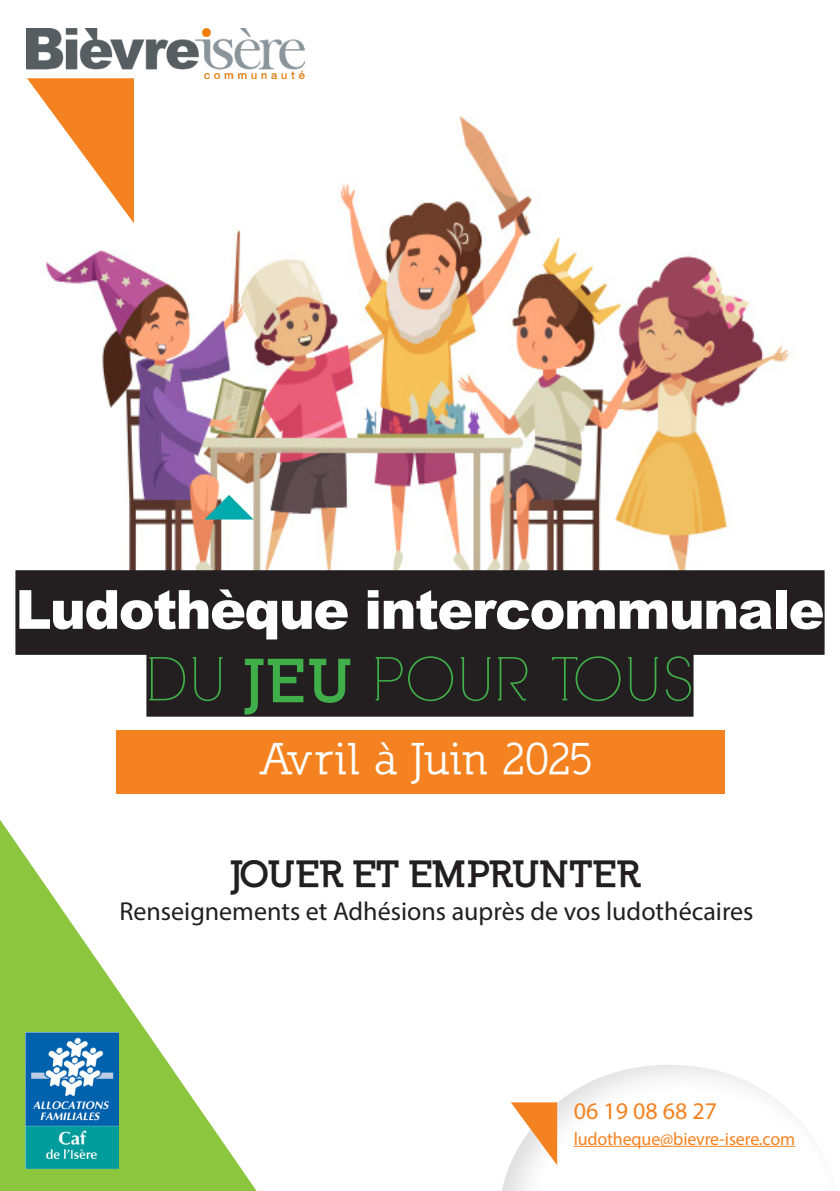
<style>
.page{position:relative;width:840px;height:1191px;background:#fff}
.page>*{position:absolute;margin:0;border:0;box-sizing:border-box;transform-origin:0 0}
.t1{font:58.6px "RNS Camelia";letter-spacing:.04em;color:#40ae49}
.t2{font:900 54px "Arial";letter-spacing:-.03em;color:#fff}
.t3{font:700 45.2px "Nilland";letter-spacing:.01em;color:#fff}
.t4{font:900 36px "Nilland";color:#231f20}
.t5{font:26px "Myriad Pro";color:#231f20}
.t6{font:24px "Myriad Pro";color:#f58220}
.t7{font:18px "Myriad Pro";letter-spacing:-.01em;color:#f58220}
.s1{font-family:"Nilland";font-weight:900}
</style>
<div class="page">
<img style="left:46px;top:61px;width:744px;height:509px">
<svg style="left:27px;top:78px;width:107px;height:145px"></svg>
<div style="left:495px;top:1058px;width:344px;height:133px;background:#231f20;opacity:.15"></div>
<svg style="left:510px;top:1102px;width:47px;height:63px"></svg>
<hr style="left:573px;top:1145px;width:221px;height:1px;background:#f58220">
<img style="left:26px;top:28px;width:278px;height:50px">
<div style="left:15px;top:570px;width:809px;height:85px;background:#231f20"></div>
<div style="left:146px;top:645px;width:547px;height:71px;background:#231f20"></div>
<svg style="left:204px;top:495px;width:49px;height:24px"></svg>
<svg style="left:0;top:820px;width:256px;height:371px"></svg>
<div style="left:116px;top:730px;width:609px;height:63px;background:#f58220"></div>
<img style="left:26px;top:1032px;width:93px;height:136px">
<p class="t2" style="left:15px;top:570px;width:810px">Ludothèque intercommunale</p>
<p class="t1" style="left:146px;top:645px;width:548px">DU <span class="s1">JEU</span> POUR TOUS</p>
<p class="t3" style="left:261px;top:732px;width:333px">Avril à Juin 2025</p>
<p class="t4" style="left:231px;top:851px;width:411px">JOUER ET EMPRUNTER</p>
<p class="t5" style="left:119px;top:895px;width:635px">Renseignements et Adhésions auprès de vos ludothécaires</p>
<p class="t6" style="left:573px;top:1095px;width:145px">06 19 08 68 27</p>
<p class="t7" style="left:573px;top:1127px;width:223px">ludotheque@bievre-isere.com</p>
</div>
